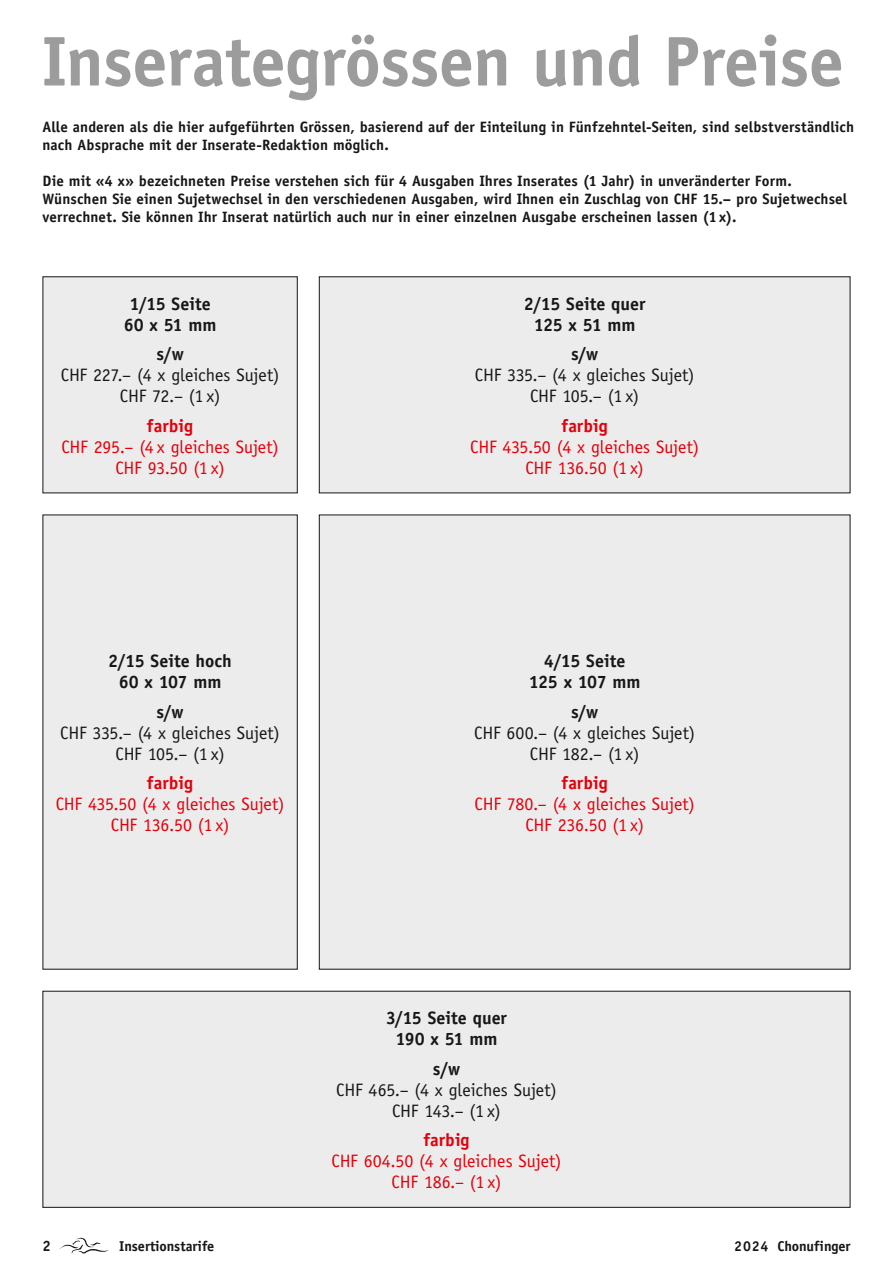
<style>
.page{position:relative;width:893px;height:1263px;background:#fff}
.page>*{position:absolute;margin:0;border:0;box-sizing:border-box;transform-origin:0 0}
.t1{font:700 70.5px "Officina Sans LT";letter-spacing:-.01em;color:#9c9c9d}
.t2{font:18px/21px "Officina Sans LT";letter-spacing:-.005em;color:#e3000b;text-align:center}
.t3{font:18px/21px "Officina Sans LT";letter-spacing:-.005em;color:#181716;text-align:center}
.t4{font:700 18px/21px "Officina Sans LT";letter-spacing:-.005em;color:#181716;text-align:center}
.t5{font:700 18px "Officina Sans LT";letter-spacing:.005em;color:#e3000b}
.t6{font:700 15px/18px "Officina Sans LT";letter-spacing:.005em;color:#181716}
.t7{font:700 14.25px "Officina Sans LT";color:#181716}
</style>
<div class="page">
<svg style="left:60px;top:1238px;width:49px;height:16px"></svg>
<div style="left:43px;top:277px;width:254px;height:216px;background:#ececec"></div>
<div style="left:43px;top:515px;width:254px;height:454px;background:#ececec"></div>
<div style="left:43px;top:514px;width:255px;height:455px;border:1px solid #181716"></div>
<div style="left:319px;top:277px;width:531px;height:216px;background:#ececec"></div>
<div style="left:319px;top:515px;width:531px;height:454px;background:#ececec"></div>
<div style="left:43px;top:991px;width:807px;height:216px;background:#ececec"></div>
<div style="left:43px;top:991px;width:807px;height:217px;border:1px solid #181716"></div>
<h1 class="t1" style="left:41px;top:18px;width:804px">Inserategrössen und Preise</h1>
<p class="t6" style="left:43px;top:118px;width:813px">Alle anderen als die hier aufgeführten Grössen, basierend auf der Einteilung in Fünfzehntel-Seiten, sind selbstverständlich nach Absprache mit der Inserate-Redaktion möglich.</p>
<p class="t6" style="left:43px;top:172px;width:806px">Die mit «4 x» bezeichneten Preise verstehen sich für 4 Ausgaben Ihres Inserates (1 Jahr) in unveränderter Form.<br>Wünschen Sie einen Sujetwechsel in den verschiedenen Ausgaben, wird Ihnen ein Zuschlag von CHF 15.– pro Sujetwechsel verrechnet. Sie können Ihr Inserat natürlich auch nur in einer einzelnen Ausgabe erscheinen lassen (1 x).</p>
<p class="t4" style="left:124px;top:293px;width:94px">1/15 Seite<br>60 x 51 mm</p>
<p class="t4" style="left:157px;top:344px;width:29px">s/w</p>
<p class="t3" style="left:61px;top:365px;width:220px">CHF 227.– (4 x gleiches Sujet)<br>CHF 72.– (1 x)</p>
<p class="t5" style="left:147px;top:415px;width:48px">farbig</p>
<p class="t2" style="left:61px;top:436px;width:219px">CHF 295.– (4 x gleiches Sujet)<br>CHF 93.50 (1 x)</p>
<p class="t4" style="left:108px;top:650px;width:125px">2/15 Seite hoch<br>60 x 107 mm</p>
<p class="t4" style="left:157px;top:701px;width:29px">s/w</p>
<p class="t3" style="left:60px;top:722px;width:221px">CHF 335.– (4 x gleiches Sujet)<br>CHF 105.– (1 x)</p>
<p class="t5" style="left:147px;top:772px;width:48px">farbig</p>
<p class="t2" style="left:56px;top:794px;width:230px">CHF 435.50 (4 x gleiches Sujet)<br>CHF 136.50 (1 x)</p>
<p class="t4" style="left:524px;top:293px;width:123px">2/15 Seite quer<br>125 x 51 mm</p>
<p class="t4" style="left:571px;top:344px;width:29px">s/w</p>
<p class="t3" style="left:475px;top:365px;width:221px">CHF 335.– (4 x gleiches Sujet)<br>CHF 105.– (1 x)</p>
<p class="t5" style="left:562px;top:415px;width:48px">farbig</p>
<p class="t2" style="left:470px;top:436px;width:230px">CHF 435.50 (4 x gleiches Sujet)<br>CHF 136.50 (1 x)</p>
<p class="t4" style="left:529px;top:650px;width:113px">4/15 Seite<br>125 x 107 mm</p>
<p class="t4" style="left:571px;top:701px;width:29px">s/w</p>
<p class="t3" style="left:474px;top:722px;width:222px">CHF 600.– (4 x gleiches Sujet)<br>CHF 182.– (1 x)</p>
<p class="t5" style="left:562px;top:772px;width:48px">farbig</p>
<p class="t2" style="left:474px;top:794px;width:222px">CHF 780.– (4 x gleiches Sujet)<br>CHF 236.50 (1 x)</p>
<p class="t4" style="left:386px;top:1007px;width:122px">3/15 Seite quer<br>190 x 51 mm</p>
<p class="t4" style="left:433px;top:1058px;width:29px">s/w</p>
<p class="t3" style="left:336px;top:1079px;width:222px">CHF 465.– (4 x gleiches Sujet)<br>CHF 143.– (1 x)</p>
<p class="t5" style="left:423px;top:1129px;width:48px">farbig</p>
<p class="t2" style="left:331px;top:1151px;width:232px">CHF 604.50 (4 x gleiches Sujet)<br>CHF 186.– (1 x)</p>
<p class="t6" style="left:43px;top:1237px;width:10px">2</p>
<p class="t7" style="left:119px;top:1237px;width:97px">Insertionstarife</p>
<p class="t7" style="left:734px;top:1237px;width:118px">2024 Chonufinger</p>
</div>
